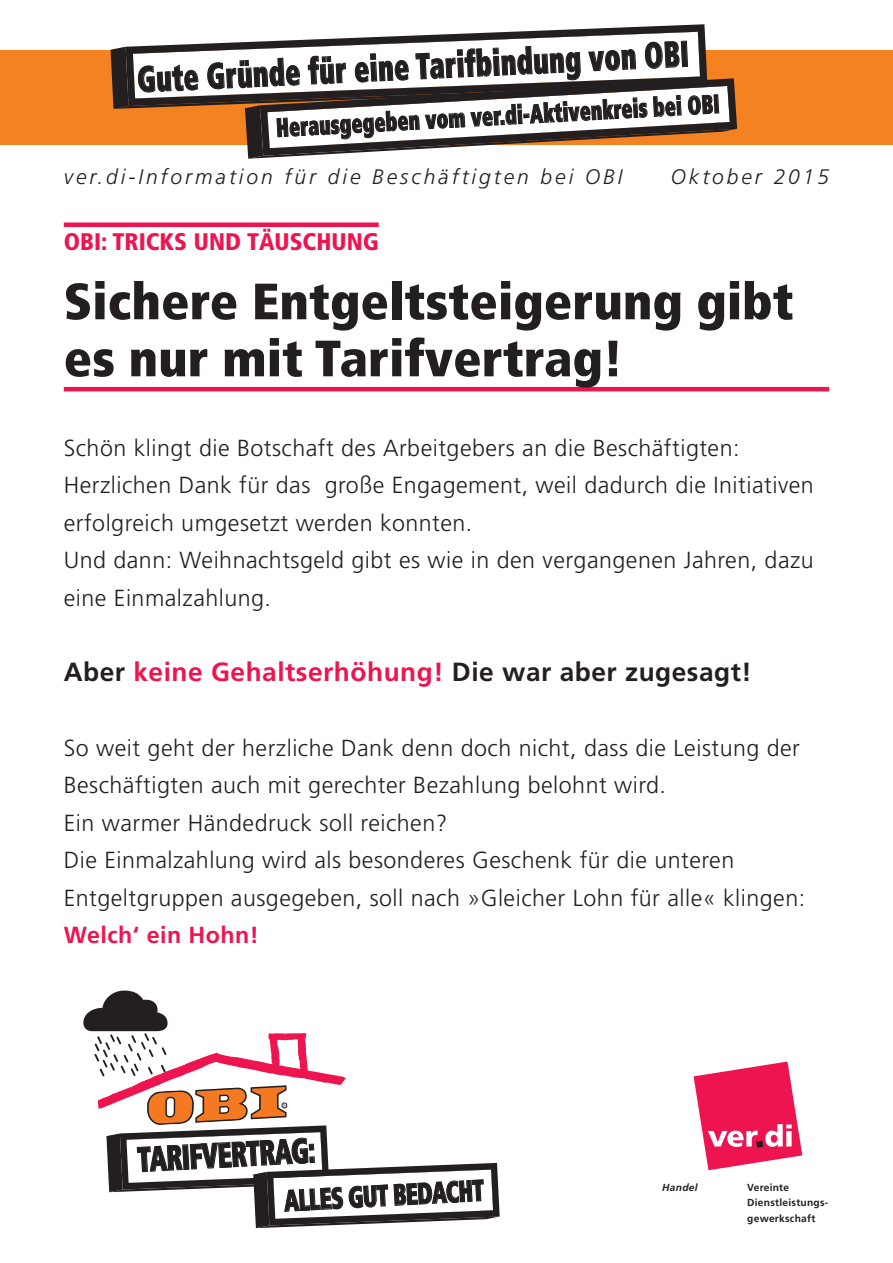
<style>
.page{position:relative;width:893px;height:1263px;background:#fff}
.page>*{position:absolute;margin:0;border:0;box-sizing:border-box;transform-origin:0 0}
.t1{font:900 condensed 51px/57px "Frutiger";letter-spacing:.005em;color:#231f20}
.t2{font:900 condensed 37.65px "Frutiger";color:#231f20;scale:.74 1}
.t3{font:900 condensed 36.15px "Frutiger";color:#231f20;scale:.74 1}
.t4{font:900 condensed 34.95px "Frutiger";color:#231f20;scale:.74 1}
.t5{font:900 condensed 33.75px "Frutiger";color:#231f20;scale:.74 1}
.t6{font:900 condensed 29.85px "Frutiger";color:#231f20;scale:.74 1}
.t7{font:700 26.25px "Frutiger";letter-spacing:.02em;color:#231f20}
.t8{font:900 condensed 26.1px "Frutiger";color:#231f20;scale:.74 1}
.t9{font:900 condensed 24px "Frutiger";color:#ed1450}
.t10{font:900 condensed 23.4px "Frutiger";color:#231f20;scale:.74 1}
.t11{font:300 23.25px/37.5px "Frutiger";letter-spacing:.02em;color:#231f20}
.t12{font:700 23.25px "Frutiger";letter-spacing:.02em;color:#ed1450}
.t13{font:italic 300 21px "Frutiger";letter-spacing:.14em;color:#231f20}
.t14{font:700 10.2px/15.5px "Frutiger";letter-spacing:.025em;color:#231f20}
.t15{font:italic 700 10.2px "Frutiger";letter-spacing:.025em;color:#231f20}
.s1{color:#ed1450}
</style>
<div class="page">
<svg style="left:694px;top:1061px;width:108px;height:109px"></svg>
<div style="left:64px;top:222px;width:315px;height:5px;background:#ed1450"></div>
<hr style="left:64px;top:387px;width:765px;height:4px;background:#ed1450">
<div style="left:0;top:50px;width:893px;height:95px;background:#f58220"></div>
<svg style="left:507px;top:24px;width:198px;height:8px"></svg>
<svg style="left:111px;top:32px;width:626px;height:127px"></svg>
<svg style="left:83px;top:990px;width:417px;height:238px"></svg>
<h3 class="t3" style="left:136px;top:59px;width:747px;rotate:-3deg">Gute Gründe für eine Tarifbindung von OBI</h3>
<p class="t8" style="left:275px;top:111px;width:601px;rotate:-3deg">Herausgegeben vom ver.di-Aktivenkreis bei OBI</p>
<p class="t13" style="left:64px;top:165px;width:560px">ver.di-Information für die Beschäftigten bei OBI</p>
<p class="t13" style="left:671px;top:165px;width:160px">Oktober 2015</p>
<p class="t9" style="left:64px;top:227px;width:316px">OBI: TRICKS UND TÄUSCHUNG</p>
<h1 class="t1" style="left:64px;top:273px;width:731px">Sichere Entgeltsteigerung gibt es nur mit Tarifvertrag!</h1>
<p class="t10" style="left:199px;top:301px;width:539px;rotate:-3deg">Herausgegeben vom ver.di-Aktivenkreis bei OBI</p>
<p class="t11" style="left:64px;top:429px;width:752px">Schön klingt die Botschaft des Arbeitgebers an die Beschäftigten:<br>Herzlichen Dank für das große Engagement, weil dadurch die Initiativen erfolgreich umgesetzt werden konnten.<br>Und dann: Weihnachtsgeld gibt es wie in den vergangenen Jahren, dazu eine Einmalzahlung.</p>
<h2 class="t2" style="left:443px;top:651px;width:218px;rotate:-3deg">KEINE FRAGE</h2>
<p class="t7" style="left:64px;top:656px;width:689px">Aber <span class="s1">keine Gehaltserhöhung!</span> Die war aber zugesagt!</p>
<p class="t11" style="left:64px;top:729px;width:743px">So weit geht der herzliche Dank denn doch nicht, dass die Leistung der Beschäftigten auch mit gerechter Bezahlung belohnt wird.<br>Ein warmer Händedruck soll reichen?<br>Die Einmalzahlung wird als besonderes Geschenk für die unteren Entgeltgruppen ausgegeben, soll nach »Gleicher Lohn für alle« klingen:</p>
<p class="t12" style="left:64px;top:921px;width:197px">Welch‘ ein Hohn!</p>
<h3 class="t4" style="left:193px;top:744px;width:249px;rotate:-3deg">TARIFVERTRAG?</h3>
<h3 class="t5" style="left:348px;top:785px;width:196px;rotate:-3deg">KEINE FRAGE</h3>
<h3 class="t4" style="left:137px;top:1138px;width:242px;rotate:-3deg">TARIFVERTRAG:</h3>
<p class="t6" style="left:283px;top:1182px;width:272px;rotate:-3deg">ALLES GUT BEDACHT</p>
<p class="t15" style="left:662px;top:1181px;width:37px">Handel</p>
<p class="t14" style="left:747px;top:1179px;width:83px">Vereinte<br>Dienstleistungs&shy;gewerkschaft</p>
</div>
